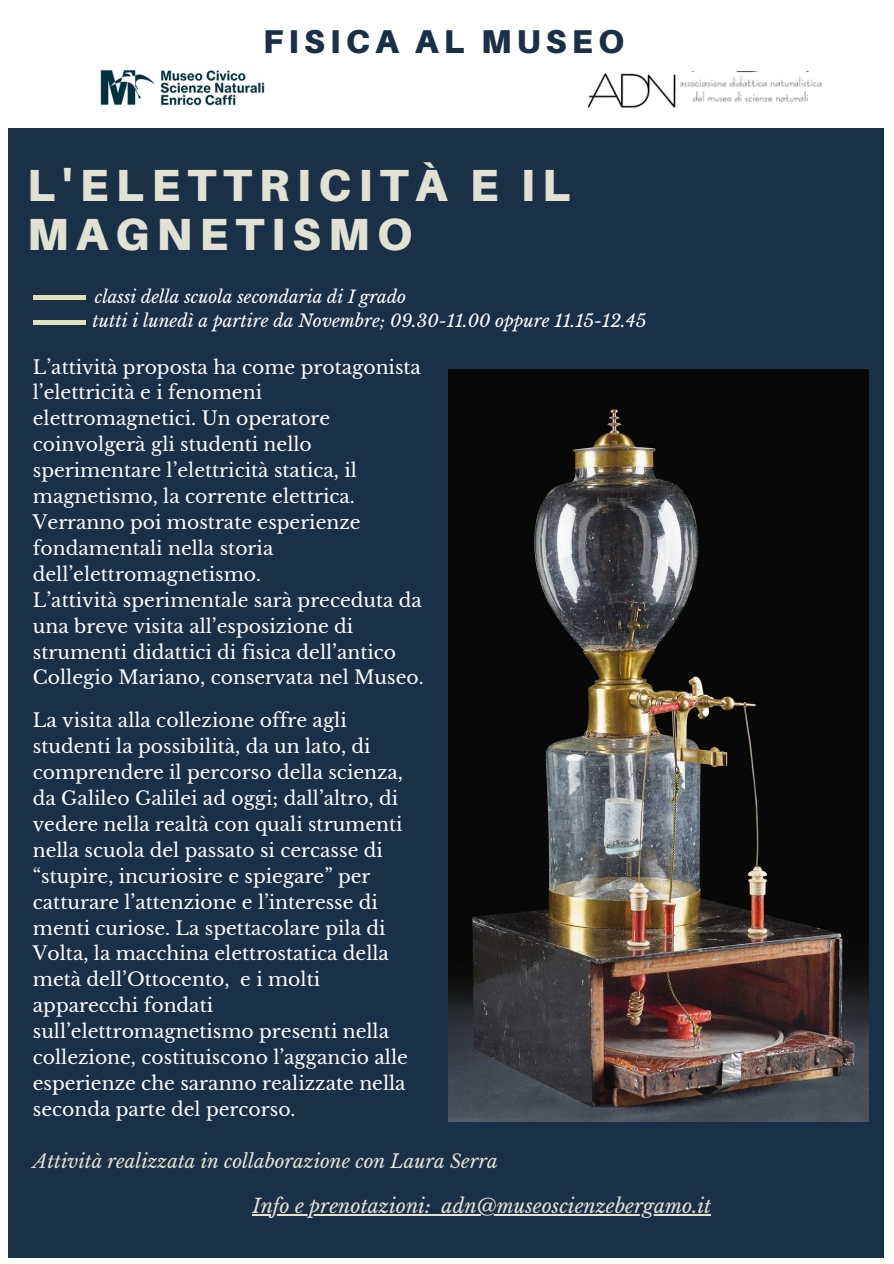
<style>
.page{position:relative;width:894px;height:1264px;background:#fff}
.page>*{position:absolute;margin:0;border:0;box-sizing:border-box;transform-origin:0 0}
.t1{font:900 45px/49.5px "Aileron";letter-spacing:.16em;color:#e1e2d4}
.t2{font:900 33px "Aileron";letter-spacing:.16em;color:#1a3047}
.t3{font:italic 19.5px "Libre Baskerville";color:#e1e2d4}
.t4{font:18.75px/26px "Libre Baskerville";color:#fff}
.t5{font:italic 18.75px "Libre Baskerville";color:#e1e2d4}
.t6{font:italic 17.25px "Libre Baskerville";color:#fff}
.t7{font:italic 17.1px "Libre Baskerville";color:#fff}
</style>
<div class="page">
<div style="left:9px;top:128px;width:452px;height:1129px;background:#1a3047"></div>
<hr style="left:33px;top:295px;width:53px;height:4px;background:#e1e0bc">
<img style="left:100px;top:70px;width:165px;height:36px">
<img style="left:680px;top:72px;width:143px;height:30px">
<img style="left:587px;top:73px;width:89px;height:35px">
<div style="left:443px;top:128px;width:441px;height:1129px;background:#1a3047"></div>
<img style="left:448px;top:369px;width:420px;height:752px">
<hr style="left:252px;top:1214px;width:179px;height:1px;background:#e1e2d4">
<hr style="left:441px;top:1214px;width:270px;height:1px;background:#e1e2d4">
<hr style="left:33px;top:320px;width:53px;height:4px;background:#e1e0bc">
<h2 class="t2" style="left:263px;top:21px;width:362px">FISICA AL MUSEO</h2>
<h1 class="t1" style="left:27px;top:159px;width:544px">L'ELETTRICITÀ E IL<br>MAGNETISMO</h1>
<p class="t7" style="left:95px;top:286px;width:313px">classi della scuola secondaria di I grado</p>
<p class="t6" style="left:92px;top:310px;width:555px">tutti i lunedì a partire da Novembre; 09.30-11.00 oppure 11.15-12.45</p>
<p class="t4" style="left:33px;top:354px;width:392px">L’attività proposta ha come protagonista l’elettricità e i fenomeni elettromagnetici. Un operatore coinvolgerà gli studenti nello sperimentare l’elettricità statica, il magnetismo, la corrente elettrica.<br>Verranno poi mostrate esperienze fondamentali nella storia dell’elettromagnetismo.<br>L’attività sperimentale sarà preceduta da una breve visita all’esposizione di strumenti didattici di fisica dell’antico Collegio Mariano, conservata nel Museo.</p>
<p class="t4" style="left:33px;top:707px;width:376px">La visita alla collezione offre agli studenti la possibilità, da un lato, di comprendere il percorso della scienza, da Galileo Galilei ad oggi; dall’altro, di vedere nella realtà con quali strumenti nella scuola del passato si cercasse di “stupire, incuriosire e spiegare” per catturare l’attenzione e l’interesse di menti curiose. La spettacolare pila di Volta, la macchina elettrostatica della metà dell’Ottocento, e i molti apparecchi fondati sull’elettromagnetismo presenti nella collezione, costituiscono l’aggancio alle esperienze che saranno realizzate nella seconda parte del percorso.</p>
<p class="t5" style="left:33px;top:1149px;width:466px">Attività realizzata in collaborazione con Laura Serra</p>
<p class="t3" style="left:252px;top:1194px;width:460px">Info e prenotazioni: adn@museoscienzebergamo.it</p>
</div>
